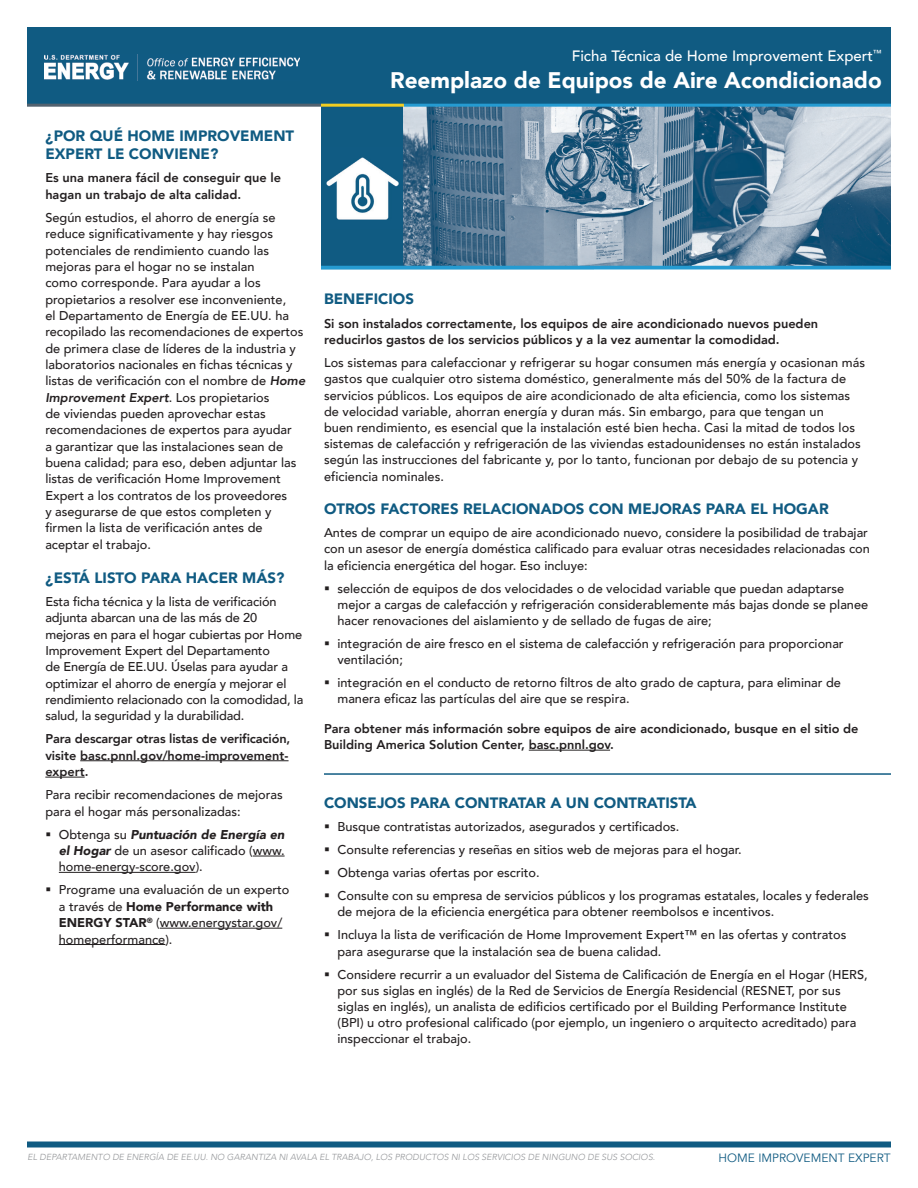
<style>
.page{position:relative;width:918px;height:1188px;background:#fff}
.page>*{position:absolute;margin:0;border:0;box-sizing:border-box;transform-origin:0 0}
.t1{font:900 22.5px "Avenir";color:#fff}
.t2{font:900 15px/18px "Avenir";color:#105b82}
.t3{font:500 15px "Avenir";color:#fff}
.t4{font:500 12.75px/16.4px "Avenir";color:#231f20}
.t5{font:800 12.75px/16.4px "Avenir";color:#231f20}
.t6{font:12px "Avenir";color:#105b82}
.t7{font:italic 300 8.7px "Avenir";letter-spacing:.005em;color:#939598}
.s1{font-weight:800;font-style:italic}
.s2{font-weight:900;font-style:italic}
.s3{font-weight:900}
</style>
<div class="page">
<hr style="left:324px;top:773px;width:567px;height:2px;background:#105b82">
<hr style="left:529px;top:750px;width:81px;height:1px;background:#231f20">
<div style="left:27px;top:27px;width:864px;height:78px;background:#105b82"></div>
<div style="left:321px;top:106px;width:83px;height:162px;background:#105b82"></div>
<img style="left:404px;top:107px;width:487px;height:159px">
<hr style="left:80px;top:760px;width:209px;height:1px;background:#231f20">
<hr style="left:45px;top:777px;width:40px;height:1px;background:#231f20">
<hr style="left:253px;top:856px;width:32px;height:1px;background:#231f20">
<hr style="left:59px;top:872px;width:137px;height:1px;background:#231f20">
<hr style="left:160px;top:928px;width:122px;height:1px;background:#231f20">
<hr style="left:59px;top:944px;width:106px;height:1px;background:#231f20">
<img style="left:326px;top:157px;width:73px;height:63px">
<img style="left:45px;top:54px;width:255px;height:27px">
<hr style="left:404px;top:104px;width:487px;height:3px;background:#259bd1">
<hr style="left:321px;top:104px;width:83px;height:3px;background:#f1cd22">
<hr style="left:27px;top:104px;width:294px;height:3px;background:#52626f">
<hr style="left:321px;top:266px;width:570px;height:3px;background:#259bd1">
<div style="left:27px;top:1142px;width:864px;height:6px;background:#105b82"></div>
<p class="t2" style="left:45px;top:127px;width:250px">¿POR QUÉ HOME IMPROVEMENT<br>EXPERT LE CONVIENE?</p>
<p class="t5" style="left:45px;top:170px;width:237px">Es una manera fácil de conseguir que le hagan un trabajo de alta calidad.</p>
<p class="t4" style="left:45px;top:209px;width:262px">Según estudios, el ahorro de energía se reduce significativamente y hay riesgos potenciales de rendimiento cuando las mejoras para el hogar no se instalan<br>como corresponde. Para ayudar a los propietarios a resolver ese inconveniente,<br>el Departamento de Energía de EE.UU. ha recopilado las recomendaciones de expertos de primera clase de líderes de la industria y laboratorios nacionales en fichas técnicas y listas de verificación con el nombre de <span class="s1">Home Improvement Expert</span>. Los propietarios<br>de viviendas pueden aprovechar estas recomendaciones de expertos para ayudar<br>a garantizar que las instalaciones sean de buena calidad; para eso, deben adjuntar las listas de verificación Home Improvement Expert a los contratos de los proveedores<br>y asegurarse de que estos completen y firmen la lista de verificación antes de aceptar el trabajo.</p>
<p class="t2" style="left:45px;top:568px;width:241px">¿ESTÁ LISTO PARA HACER MÁS?</p>
<p class="t4" style="left:45px;top:593px;width:260px">Esta ficha técnica y la lista de verificación adjunta abarcan una de las más de 20 mejoras en para el hogar cubiertas por Home Improvement Expert del Departamento<br>de Energía de EE.UU. Úselas para ayudar a optimizar el ahorro de energía y mejorar el rendimiento relacionado con la comodidad, la salud, la seguridad y la durabilidad.</p>
<p class="t5" style="left:45px;top:731px;width:247px">Para descargar otras listas de verificación, visite basc.pnnl.gov/home-improvement&shy;expert.</p>
<p class="t4" style="left:45px;top:786px;width:239px">Para recibir recomendaciones de mejoras para el hogar más personalizadas:</p>
<p class="t4" style="left:59px;top:825px;width:227px;text-align:justify;text-indent:-14px">▪ Obtenga su <span class="s2">Puntuación de Energía en el Hogar</span> de un asesor calificado (www. home-energy-score.gov).</p>
<p class="t4" style="left:59px;top:881px;width:232px;text-indent:-14px">▪ Programe una evaluación de un experto a través de <span class="s3">Home Performance with<br>ENERGY STAR</span><sup>®</sup> (www.energystar.gov/ homeperformance).</p>
<p class="t3" style="left:572px;top:42px;width:311px">Ficha Técnica de Home Improvement Expert<sup>™</sup></p>
<h1 class="t1" style="left:390px;top:60px;width:493px">Reemplazo de Equipos de Aire Acondicionado</h1>
<p class="t2" style="left:324px;top:290px;width:91px">BENEFICIOS</p>
<p class="t5" style="left:324px;top:315px;width:496px">Si son instalados correctamente, los equipos de aire acondicionado nuevos pueden reducirlos gastos de los servicios públicos y a la vez aumentar la comodidad.</p>
<p class="t4" style="left:324px;top:354px;width:543px">Los sistemas para calefaccionar y refrigerar su hogar consumen más energía y ocasionan más gastos que cualquier otro sistema doméstico, generalmente más del 50% de la factura de servicios públicos. Los equipos de aire acondicionado de alta eficiencia, como los sistemas de velocidad variable, ahorran energía y duran más. Sin embargo, para que tengan un<br>buen rendimiento, es esencial que la instalación esté bien hecha. Casi la mitad de todos los sistemas de calefacción y refrigeración de las viviendas estadounidenses no están instalados según las instrucciones del fabricante y, por lo tanto, funcionan por debajo de su potencia y eficiencia nominales.</p>
<p class="t2" style="left:324px;top:500px;width:506px">OTROS FACTORES RELACIONADOS CON MEJORAS PARA EL HOGAR</p>
<p class="t4" style="left:324px;top:524px;width:547px">Antes de comprar un equipo de aire acondicionado nuevo, considere la posibilidad de trabajar con un asesor de energía doméstica calificado para evaluar otras necesidades relacionadas con la eficiencia energética del hogar. Eso incluye:</p>
<p class="t4" style="left:338px;top:579px;width:532px;text-indent:-14px">▪ selección de equipos de dos velocidades o de velocidad variable que puedan adaptarse mejor a cargas de calefacción y refrigeración considerablemente más bajas donde se planee hacer renovaciones del aislamiento y de sellado de fugas de aire;</p>
<p class="t4" style="left:338px;top:635px;width:508px;text-indent:-14px">▪ integración de aire fresco en el sistema de calefacción y refrigeración para proporcionar ventilación;</p>
<p class="t4" style="left:338px;top:674px;width:505px;text-indent:-14px">▪ integración en el conducto de retorno filtros de alto grado de captura, para eliminar de manera eficaz las partículas del aire que se respira.</p>
<p class="t5" style="left:324px;top:721px;width:536px">Para obtener más información sobre equipos de aire acondicionado, busque en el sitio de<br>Building America Solution Center, basc.pnnl.gov.</p>
<p class="t2" style="left:324px;top:794px;width:374px">CONSEJOS PARA CONTRATAR A UN CONTRATISTA</p>
<p class="t4" style="left:324px;top:818px;width:357px">▪ Busque contratistas autorizados, asegurados y certificados.</p>
<p class="t4" style="left:324px;top:841px;width:419px">▪ Consulte referencias y reseñas en sitios web de mejoras para el hogar.</p>
<p class="t4" style="left:324px;top:864px;width:217px">▪ Obtenga varias ofertas por escrito.</p>
<p class="t4" style="left:338px;top:887px;width:533px;text-indent:-14px">▪ Consulte con su empresa de servicios públicos y los programas estatales, locales y federales de mejora de la eficiencia energética para obtener reembolsos e incentivos.</p>
<p class="t4" style="left:338px;top:926px;width:510px;text-indent:-14px">▪ Incluya la lista de verificación de Home Improvement Expert™ en las ofertas y contratos para asegurarse que la instalación sea de buena calidad.</p>
<p class="t4" style="left:338px;top:965px;width:532px;text-indent:-14px">▪ Considere recurrir a un evaluador del Sistema de Calificación de Energía en el Hogar (HERS, por sus siglas en inglés) de la Red de Servicios de Energía Residencial (RESNET, por sus siglas en inglés), un analista de edificios certificado por el Building Performance Institute (BPI) u otro profesional calificado (por ejemplo, un ingeniero o arquitecto acreditado) para inspeccionar el trabajo.</p>
<p class="t7" style="left:28px;top:1152px;width:629px">EL DEPARTAMENTO DE ENERGÍA DE EE.UU. NO GARANTIZA NI AVALA EL TRABAJO, LOS PRODUCTOS NI LOS SERVICIOS DE NINGUNO DE SUS SOCIOS.</p>
<p class="t6" style="left:719px;top:1150px;width:174px">HOME IMPROVEMENT EXPERT</p>
</div>
